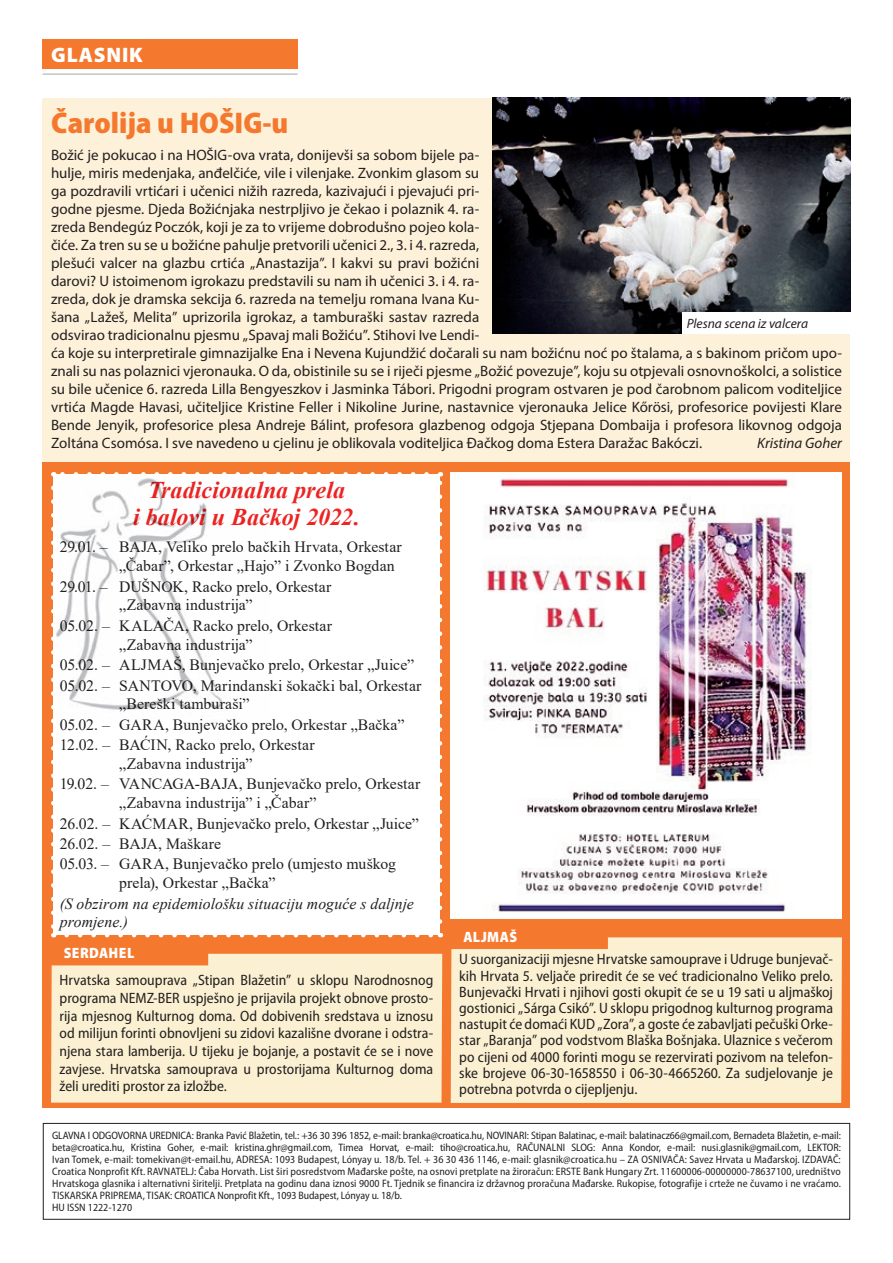
<style>
.page{position:relative;width:893px;height:1263px;background:#fff}
.page>*{position:absolute;margin:0;border:0;box-sizing:border-box;transform-origin:0 0}
.t1{font:900 semi-condensed 30px "Myriad Pro";color:#f4792f}
.t2{font:italic 700 24px/27px "Times New Roman";color:#ec2423;text-align:center}
.t3{font:900 21px "Myriad Pro";color:#fff}
.t4{font:15.75px/20.4px "Times New Roman";color:#231f20}
.t5{font:italic 15.75px/18.8px "Times New Roman";color:#231f20}
.t6{font:15px/18px "Myriad Pro";color:#231f20}
.t7{font:semi-condensed 15px/16.2px "Myriad Pro";color:#231f20;text-align:justify}
.t8{font:900 semi-condensed 15px "Myriad Pro";letter-spacing:.03em;color:#fff}
.t9{font:italic 15px "Myriad Pro";color:#231f20}
.t10{font:italic 13.5px "Myriad Pro";color:#231f20}
.t11{font:semi-condensed 10.8px/12px "Myriad Pro";letter-spacing:.005em;color:#231f20}
</style>
<div class="page">
<div style="left:43px;top:39px;width:255px;height:30px;background:#f4792f"></div>
<hr style="left:43px;top:74px;width:255px;height:1px;background:#a8a9ad">
<div style="left:43px;top:1123px;width:807px;height:97px;border:1px solid #231f20"></div>
<div style="left:43px;top:461px;width:807px;height:647px;background:#f4792f"></div>
<div style="left:43px;top:98px;width:807px;height:363px;background:#fef1d9"></div>
<img style="left:492px;top:98px;width:358px;height:235px">
<div style="left:682px;top:312px;width:185px;height:21px;background:#fff"></div>
<div style="left:51px;top:965px;width:391px;height:137px;background:#fbf0d1"></div>
<svg style="left:51px;top:472px;width:391px;height:493px"></svg>
<div style="left:451px;top:937px;width:391px;height:166px;background:#fbf0d1"></div>
<svg style="left:451px;top:937px;width:157px;height:12px"></svg>
<div style="left:451px;top:472px;width:391px;height:447px;background:#fff"></div>
<img style="left:483px;top:478px;width:329px;height:437px">
<h3 class="t3" style="left:51px;top:41px;width:29px">GLASNIK</h3>
<h1 class="t1" style="left:51px;top:103px;width:239px">čarolija u HOŠIG-u</h1>
<p class="t6" style="left:51px;top:145px;width:792px">Božić je pokucao i na HOŠIG-ova vrata, donijevši sa sobom bijele pa-<br>hulje, miris medenjaka, anđelčiće, vile i vilenjake. Zvonkim glasom su<br>ga pozdravili vrtićari i učenici nižih razreda, kazivajući i pjevajući pri-<br>godne pjesme. Djeda Božićnjaka nestrpljivo je čekao i polaznik 4. ra-<br>zreda Bendegúz Poczók, koji je za to vrijeme dobrodušno pojeo kola-<br>čiće. Za tren su se u božićne pahulje pretvorili učenici 2., 3. i 4. razreda,<br>plešući valcer na glazbu crtića „Anastazija”. I kakvi su pravi božićni<br>darovi? U istoimenom igrokazu predstavili su nam ih učenici 3. i 4. ra-<br>zreda, dok je dramska sekcija 6. razreda na temelju romana Ivana Ku-<br>šana „Lažeš, Melita” uprizorila igrokaz, a tamburaški sastav razreda<br>odsvirao tradicionalnu pjesmu „Spavaj mali Božiću”. Stihovi Ive Lendi-<br>ća koje su interpretirale gimnazijalke Ena i Nevena Kujundžić dočarali su nam božićnu noć po štalama, a s bakinom pričom upo&shy;znali su nas polaznici vjeronauka. O da, obistinile su se i riječi pjesme „Božić povezuje”, koju su otpjevali osnovnoškolci, a solistice su bile učenice 6. razreda Lilla Bengyeszkov i Jasminka Tábori. Prigodni program ostvaren je pod čarobnom palicom voditeljice vrtića Magde Havasi, učiteljice Kristine Feller i Nikoline Jurine, nastavnice vjeronauka Jelice Kőrösi, profesorice povijesti Klare Bende Jenyik, profesorice plesa Andreje Bálint, profesora glazbenog odgoja Stjepana Dombaija i profesora likovnog odgoja Zoltána Csomósa. I sve navedeno u cjelinu je oblikovala voditeljica Đačkog doma Estera Daražac Bakóczi.</p>
<p class="t10" style="left:687px;top:315px;width:123px">Plesna scena iz valcera</p>
<p class="t9" style="left:757px;top:433px;width:86px">Kristina Goher</p>
<h2 class="t2" style="left:133px;top:476px;width:228px">Tradicionalna prela<br>i balovi u Bačkoj 2022.</h2>
<p class="t4" style="left:119px;top:537px;width:284px;line-height:18.8px;text-indent:-60px">29.01. – BAJA, Veliko prelo bačkih Hrvata, Orkestar „Čabar”, Orkestar „Hajo” i Zvonko Bogdan</p>
<p class="t4" style="left:119px;top:576px;width:213px;line-height:18.8px;text-indent:-60px">29.01. – DUŠNOK, Racko prelo, Orkestar „Zabavna industrija”</p>
<p class="t4" style="left:119px;top:616px;width:214px;line-height:18.8px;text-indent:-60px">05.02. – KALAČA, Racko prelo, Orkestar „Zabavna industrija”</p>
<p class="t4" style="left:60px;top:654px;width:363px">05.02. – ALJMAŠ, Bunjevačko prelo, Orkestar „Juice”<br>05.02. – SANTOVO, Marindanski šokački bal, Orkestar</p>
<p class="t4" style="left:60px;top:693px;width:346px;text-indent:60px">„Bereški tamburaši”<br>05.02. – GARA, Bunjevačko prelo, Orkestar „Bačka”<br>12.02. – BAĆIN, Racko prelo, Orkestar</p>
<p class="t4" style="left:60px;top:753px;width:362px;text-indent:60px">„Zabavna industrija”<br>19.02. – VANCAGA-BAJA, Bunjevačko prelo, Orkestar</p>
<p class="t4" style="left:60px;top:792px;width:361px;text-indent:60px">„Zabavna industrija” i „Čabar”<br>26.02. – KAĆMAR, Bunjevačko prelo, Orkestar „Juice” 26.02. – BAJA, Maškare<br>05.03. – GARA, Bunjevačko prelo (umjesto muškog</p>
<p class="t4" style="left:119px;top:872px;width:158px">prela), Orkestar „Bačka”</p>
<p class="t5" style="left:60px;top:893px;width:356px">(S obzirom na epidemiološku situaciju moguće s daljnje promjene.)</p>
<p class="t8" style="left:64px;top:943px;width:72px">SERDAHEL</p>
<p class="t7" style="left:60px;top:971px;width:375px;line-height:17.7px">Hrvatska samouprava „Stipan Blažetin” u sklopu Narodnosnog programa NEMZ-BER uspješno je prijavila projekt obnove prosto&shy;rija mjesnog Kulturnog doma. Od dobivenih sredstava u iznosu od milijun forinti obnovljeni su zidovi kazališne dvorane i odstra&shy;njena stara lamberija. U tijeku je bojanje, a postavit će se i nove zavjese. Hrvatska samouprava u prostorijama Kulturnog doma želi urediti prostor za izložbe.</p>
<p class="t8" style="left:463px;top:927px;width:55px">ALJMAŠ</p>
<p class="t7" style="left:459px;top:951px;width:375px">U suorganizaciji mjesne Hrvatske samouprave i Udruge bunjevač&shy;kih Hrvata 5. veljače priredit će se već tradicionalno Veliko prelo.<br>Bunjevački Hrvati i njihovi gosti okupit će se u 19 sati u aljmaškoj gostionici „Sárga Csikó”. U sklopu prigodnog kulturnog programa nastupit će domaći KUD „Zora”, a goste će zabavljati pečuški Orke&shy;star „Baranja” pod vodstvom Blaška Bošnjaka. Ulaznice s večerom po cijeni od 4000 forinti mogu se rezervirati pozivom na telefon&shy;ske brojeve 06-30-1658550 i 06-30-4665260. Za sudjelovanje je potrebna potvrda o cijepljenju.</p>
<p class="t11" style="left:52px;top:1129px;width:790px">GLAVNA I ODGOVORNA UREDNICA: Branka Pavić Blažetin, tel.: +36 30 396 1852, e-mail: branka@croatica.hu, NOVINARI: Stipan Balatinac, e-mail: balatinacz66@gmail.com, Bernadeta Blažetin, e-mail: beta@croatica.hu, Kristina Goher, e-mail: kristina.ghr@gmail.com, Timea Horvat, e-mail: tiho@croatica.hu, RAČUNALNI SLOG: Anna Kondor, e-mail: nusi.glasnik@gmail.com, LEKTOR:<br>Ivan Tomek, e-mail: tomekivan@t-email.hu, ADRESA: 1093 Budapest, Lónyay u. 18/b. Tel. + 36 30 436 1146, e-mail: glasnik@croatica.hu – ZA OSNIVAČA: Savez Hrvata u Mađarskoj. IZDAVAČ:<br>Croatica Nonprofit Kft. RAVNATELJ: Čaba Horvath. List širi posredstvom Mađarske pošte, na osnovi pretplate na žiroračun: ERSTE Bank Hungary Zrt. 11600006-00000000-78637100, uredništvo Hrvatskoga glasnika i alternativni širitelji. Pretplata na godinu dana iznosi 9000 Ft. Tjednik se financira iz državnog proračuna Mađarske. Rukopise, fotografije i crteže ne čuvamo i ne vraćamo.<br>TISKARSKA PRIPREMA, TISAK: CROATICA Nonprofit Kft., 1093 Budapest, Lónyay u. 18/b.<br>HU ISSN 1222-1270</p>
</div>
